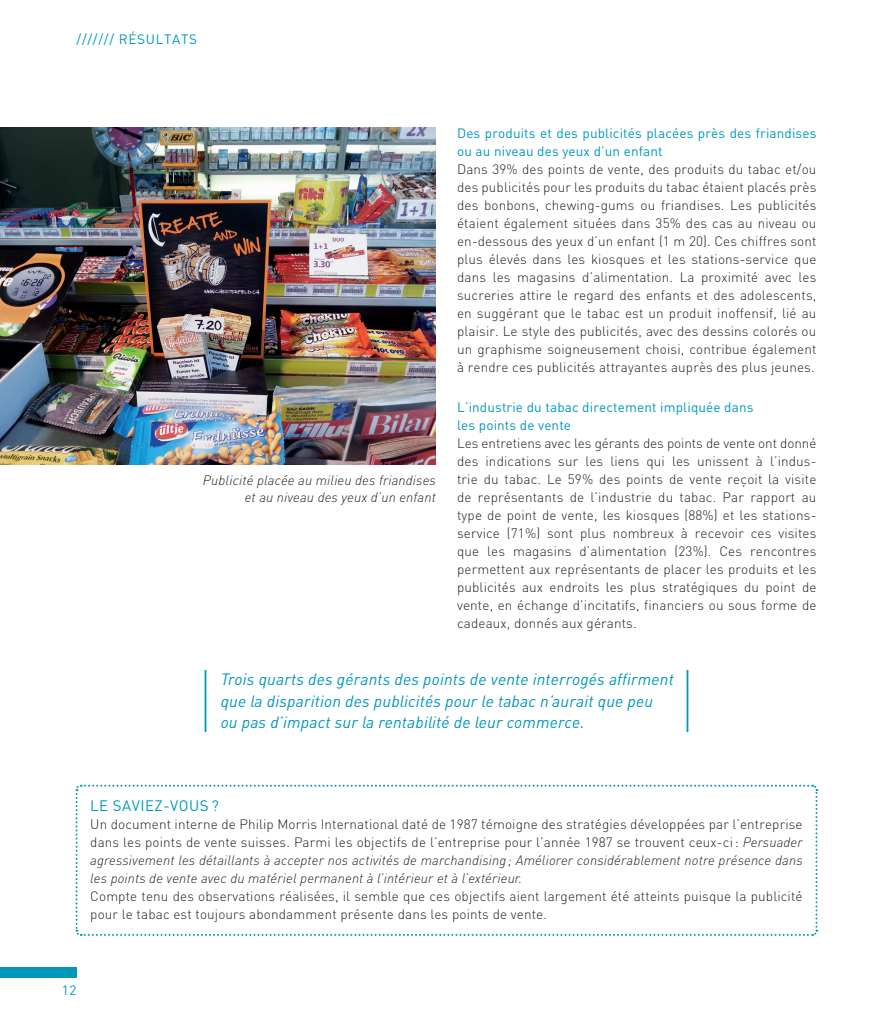
<style>
.page{position:relative;width:893px;height:1021px;background:#fff}
.page>*{position:absolute;margin:0;border:0;box-sizing:border-box;transform-origin:0 0}
.t1{font:italic 16.2px/21.6px "DINOT";letter-spacing:.01em;color:#0097bb}
.t2{font:15px "DIN";color:#0097bb}
.t3{font:300 13.5px/18px "DIN";letter-spacing:.01em;color:#231f20;text-align:justify}
.t4{font:italic 300 13.5px/16.5px "DINOT";letter-spacing:.01em;color:#231f20;text-align:right}
.t5{font:13.5px/18px "DIN";letter-spacing:.01em;color:#0097bb}
.t6{font:13.5px "DIN";letter-spacing:.05em;color:#0097bb}
.s1{font-family:"DINOT";font-style:italic}
</style>
<div class="page">
<div style="left:0;top:967px;width:77px;height:10px;background:#0097bb"></div>
<svg style="left:75px;top:784px;width:744px;height:152px"></svg>
<hr style="left:205px;top:670px;width:1px;height:62px;background:#0097bb">
<hr style="left:687px;top:670px;width:1px;height:62px;background:#0097bb">
<img style="left:0;top:128px;width:436px;height:336px">
<p class="t6" style="left:77px;top:31px;width:122px">/////// RÉSULTATS</p>
<p class="t4" style="left:203px;top:472px;width:234px">Publicité placée au milieu des friandises et au niveau des yeux d’un enfant</p>
<p class="t5" style="left:457px;top:124px;width:361px">Des produits et des publicités placées près des friandises ou au niveau des yeux d’un enfant</p>
<p class="t3" style="left:457px;top:160px;width:361px">Dans 39% des points de vente, des produits du tabac et/ou des publicités pour les produits du tabac étaient placés près des bonbons, chewing-gums ou friandises. Les publicités étaient également situées dans 35% des cas au niveau ou en-dessous des yeux d’un enfant (1 m 20). Ces chiffres sont plus élevés dans les kiosques et les stations-service que dans les magasins d’alimentation. La proximité avec les sucreries attire le regard des enfants et des adolescents, en suggérant que le tabac est un produit inoffensif, lié au plaisir. Le style des publicités, avec des dessins colorés ou un graphisme soigneusement choisi, contribue également à rendre ces publicités attrayantes auprès des plus jeunes.</p>
<p class="t5" style="left:457px;top:398px;width:298px">L’industrie du tabac directement impliquée dans les points de vente</p>
<p class="t3" style="left:457px;top:434px;width:361px">Les entretiens avec les gérants des points de vente ont donné des indications sur les liens qui les unissent à l’indus&shy;trie du tabac. Le 59% des points de vente reçoit la visite de représentants de l’industrie du tabac. Par rapport au type de point de vente, les kiosques (88%) et les stations&shy;service (71%) sont plus nombreux à recevoir ces visites que les magasins d’alimentation (23%). Ces rencontres permettent aux représentants de placer les produits et les publicités aux endroits les plus stratégiques du point de vente, en échange d’incitatifs, financiers ou sous forme de cadeaux, donnés aux gérants.</p>
<p class="t1" style="left:221px;top:668px;width:455px">Trois quarts des gérants des points de vente interrogés affirment que la disparition des publicités pour le tabac n’aurait que peu ou pas d’impact sur la rentabilité de leur commerce.</p>
<p class="t2" style="left:90px;top:796px;width:32px">Le savie</p>
<p class="t2" style="left:155px;top:796px;width:25px">z-vous</p>
<p class="t2" style="left:211px;top:796px;width:9px">?</p>
<p class="t3" style="left:90px;top:815px;width:714px">Un document interne de Philip Morris International daté de 1987 témoigne des stratégies développées par l’entreprise dans les points de vente suisses. Parmi les objectifs de l’entreprise pour l’année 1987 se trouvent ceux-ci : <span class="s1">Persuader</span></p>
<p class="t4" style="left:90px;top:851px;width:714px;line-height:18px;text-align:left">agressivement les détaillants à accepter nos activités de marchandising ; Améliorer considérablement notre présence dans les points de vente avec du matériel permanent à l’intérieur et à l’extérieur.</p>
<p class="t3" style="left:90px;top:887px;width:714px">Compte tenu des observations réalisées, il semble que ces objectifs aient largement été atteints puisque la publicité pour le tabac est toujours abondamment présente dans les points de vente.</p>
<p class="t5" style="left:62px;top:981px;width:16px">12</p>
</div>
